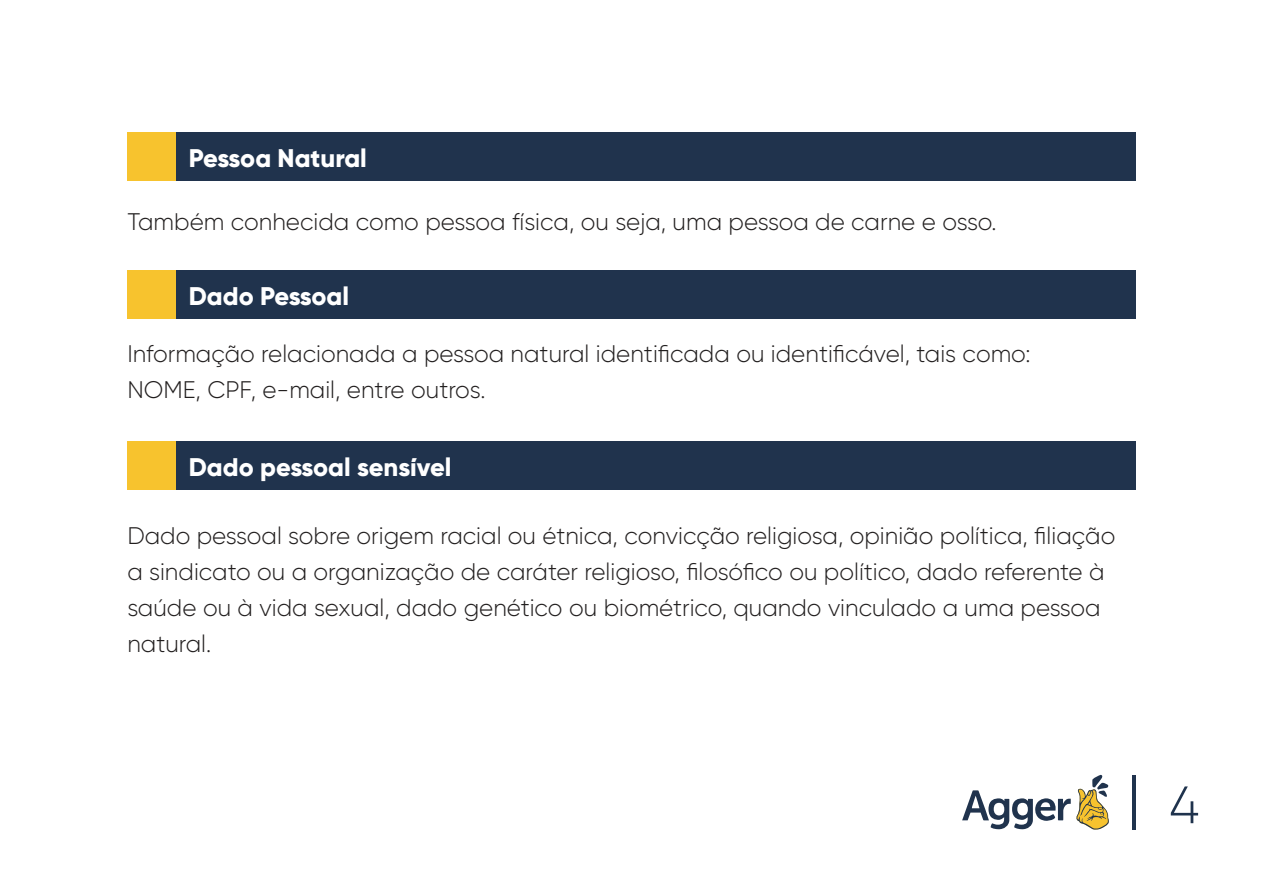
<style>
.page{position:relative;width:1263px;height:893px;background:#fff}
.page>*{position:absolute;margin:0;border:0;box-sizing:border-box;transform-origin:0 0}
.t1{font:300 52.5px "Gilroy";color:#1f334d}
.t2{font:800 25.5px "Gilroy";color:#fff}
.t3{font:300 24px/36px "Gilroy";color:#221f1f}
</style>
<div class="page">
<hr style="left:1132px;top:775px;width:3px;height:54px;background:#20334d">
<svg style="left:962px;top:775px;width:147px;height:55px"></svg>
<div style="left:127px;top:132px;width:49px;height:49px;background:#f7c32e"></div>
<div style="left:176px;top:132px;width:960px;height:49px;background:#20334d"></div>
<div style="left:127px;top:270px;width:49px;height:49px;background:#f7c32e"></div>
<div style="left:176px;top:270px;width:960px;height:49px;background:#20334d"></div>
<div style="left:127px;top:441px;width:49px;height:49px;background:#f7c32e"></div>
<div style="left:176px;top:441px;width:960px;height:49px;background:#20334d"></div>
<p class="t2" style="left:189px;top:142px;width:180px">Pessoa Natural</p>
<p class="t3" style="left:127px;top:203px;width:871px">Também conhecida como pessoa física, ou seja, uma pessoa de carne e osso.</p>
<p class="t2" style="left:189px;top:281px;width:162px">Dado Pessoal</p>
<p class="t3" style="left:127px;top:335px;width:905px">Informação relacionada a pessoa natural identificada ou identificável, tais como:<br>NOME, CPF, e-mail, entre outros.</p>
<p class="t2" style="left:189px;top:452px;width:264px">Dado pessoal sensível</p>
<p class="t3" style="left:127px;top:518px;width:989px">Dado pessoal sobre origem racial ou étnica, convicção religiosa, opinião política, filiação a sindicato ou a organização de caráter religioso, filosófico ou político, dado referente à saúde ou à vida sexual, dado genético ou biométrico, quando vinculado a uma pessoa natural.</p>
<h1 class="t1" style="left:1169px;top:775px;width:32px">4</h1>
</div>
